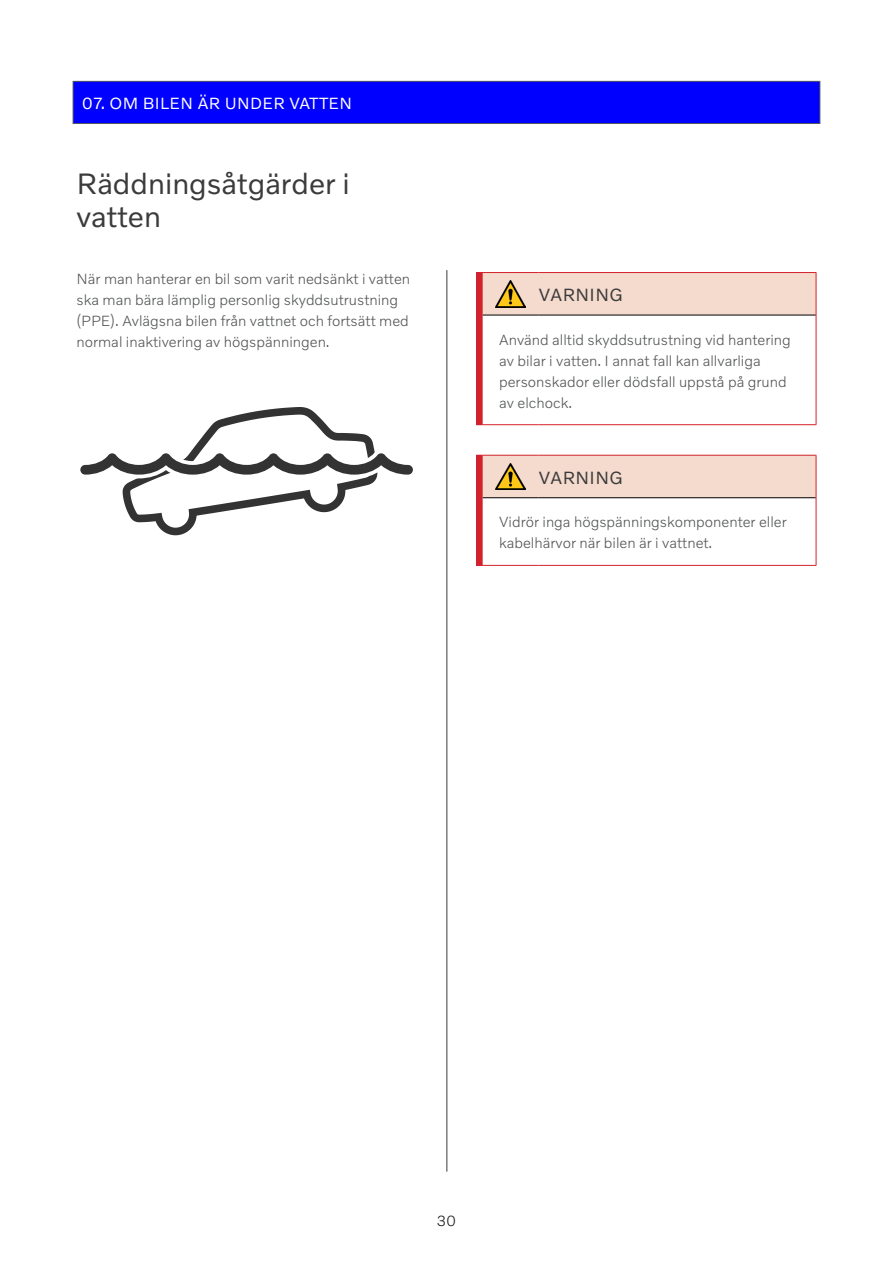
<style>
.page{position:relative;width:893px;height:1263px;background:#fff}
.page>*{position:absolute;margin:0;border:0;box-sizing:border-box;transform-origin:0 0}
.t1{font:30px/33px "Volvo Novum";color:#3a3b3a}
.t2{font:18px "Volvo Novum";letter-spacing:.02em;color:#3a3b3a}
.t3{font:16.5px "Volvo Novum";letter-spacing:.02em;color:#fff}
.t4{font:300 15px/21px "Volvo Novum";color:#545555}
.t5{font:300 15px "Volvo Novum";color:#181715}
</style>
<div class="page">
<div style="left:73px;top:81px;width:747px;height:42px;background:#00f"></div>
<div style="left:73px;top:81px;width:747px;height:43px;border:1px solid #58595b"></div>
<svg style="left:80px;top:407px;width:333px;height:128px"></svg>
<div style="left:477px;top:315px;width:5px;height:110px;background:#d2232a"></div>
<hr style="left:816px;top:315px;width:1px;height:109px;background:#d2232a">
<svg style="left:476px;top:272px;width:340px;height:44px;background:#edd0c5"></svg>
<hr style="left:476px;top:315px;width:1px;height:109px;background:#d01f3e">
<hr style="left:482px;top:272px;width:57px;height:1px;background:#d2232a">
<hr style="left:482px;top:273px;width:1px;height:42px;background:#d2232a">
<hr style="left:539px;top:272px;width:277px;height:1px;background:#d2232a">
<hr style="left:816px;top:273px;width:1px;height:42px;background:#d2232a">
<hr style="left:482px;top:315px;width:1px;height:109px;background:#d2232a">
<hr style="left:482px;top:424px;width:57px;height:1px;background:#d2232a">
<hr style="left:539px;top:424px;width:277px;height:1px;background:#d2232a">
<img style="left:496px;top:281px;width:29px;height:26px">
<div style="left:477px;top:498px;width:5px;height:67px;background:#d2232a"></div>
<hr style="left:816px;top:498px;width:1px;height:67px;background:#d2232a">
<div style="left:476px;top:455px;width:340px;height:43px;background:#f5dace"></div>
<hr style="left:476px;top:498px;width:1px;height:67px;background:#d01f3e">
<hr style="left:482px;top:455px;width:57px;height:1px;background:#d2232a">
<hr style="left:482px;top:456px;width:1px;height:42px;background:#d2232a">
<hr style="left:539px;top:455px;width:277px;height:1px;background:#d2232a">
<hr style="left:816px;top:456px;width:1px;height:42px;background:#d2232a">
<hr style="left:482px;top:498px;width:1px;height:67px;background:#d2232a">
<hr style="left:482px;top:565px;width:57px;height:1px;background:#d2232a">
<hr style="left:539px;top:565px;width:277px;height:1px;background:#d2232a">
<img style="left:496px;top:464px;width:29px;height:26px">
<hr style="left:446px;top:270px;width:1px;height:901px;background:#3a3b3a">
<p class="t3" style="left:82px;top:93px;width:272px">07. OM BILEN ÄR UNDER VATTEN</p>
<h1 class="t1" style="left:77px;top:166px;width:275px">Räddningsåtgärder i vatten</h1>
<p class="t4" style="left:77px;top:268px;width:335px">När man hanterar en bil som varit nedsänkt i vatten ska man bära lämplig personlig skyddsutrustning (PPE). Avlägsna bilen från vattnet och fortsätt med normal inaktivering av högspänningen.</p>
<p class="t2" style="left:539px;top:284px;width:86px">VARNING</p>
<p class="t4" style="left:499px;top:328px;width:293px">Använd alltid skyddsutrustning vid hantering av bilar i vatten. I annat fall kan allvarliga personskador eller dödsfall uppstå på grund av elchock.</p>
<p class="t2" style="left:539px;top:466px;width:86px">VARNING</p>
<p class="t4" style="left:499px;top:511px;width:289px">Vidrör inga högspänningskomponenter eller kabelhärvor när bilen är i vattnet.</p>
<p class="t5" style="left:437px;top:1211px;width:21px">30</p>
</div>
